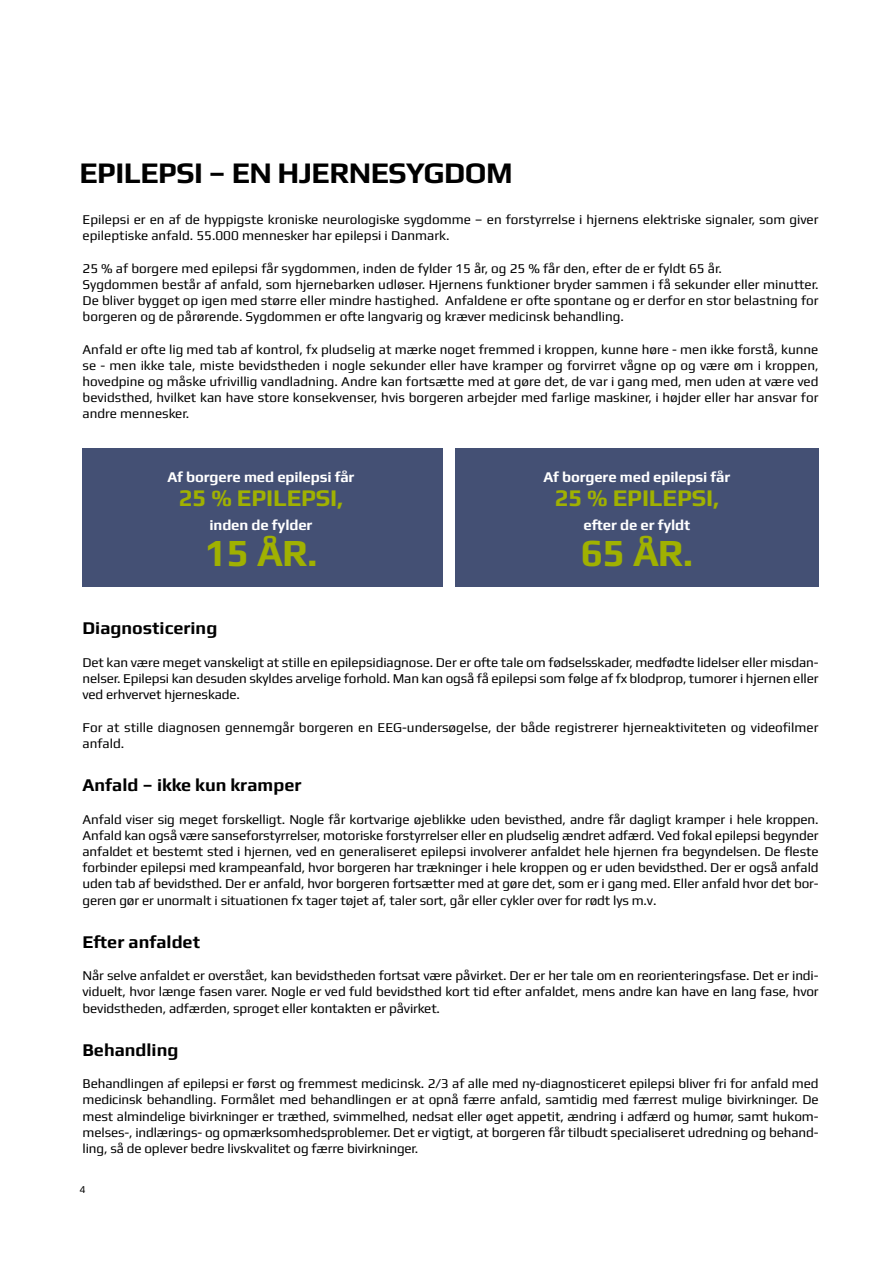
<style>
.page{position:relative;width:893px;height:1263px;background:#fff}
.page>*{position:absolute;margin:0;border:0;box-sizing:border-box;transform-origin:0 0}
.t1{font:700 38.55px "Play";letter-spacing:-.01em;color:#a0b101}
.t2{font:700 30px "Play";letter-spacing:-.02em;color:#000}
.t3{font:700 24px "Play";letter-spacing:-.01em;color:#a0b101}
.t4{font:700 18px "Play";color:#000}
.t5{font:700 14.85px "Play";letter-spacing:-.01em;color:#fff}
.t6{font:13.5px/16.2px "Play";color:#000;text-align:justify}
.t7{font:10.5px "Play";color:#000}
</style>
<div class="page">
<div style="left:83px;top:448px;width:360px;height:139px;background:#445074"></div>
<div style="left:455px;top:448px;width:364px;height:139px;background:#445074"></div>
<h2 class="t2" style="left:80px;top:160px;width:435px">EPILEPSI – EN HJERNESYGDOM</h2>
<p class="t6" style="left:83px;top:212px;width:737px">Epilepsi er en af de hyppigste kroniske neurologiske sygdomme – en forstyrrelse i hjernens elektriske signaler, som giver epileptiske anfald. 55.000 mennesker har epilepsi i Danmark.</p>
<p class="t6" style="left:83px;top:261px;width:738px;text-align:left">25 % af borgere med epilepsi får sygdommen, inden de fylder 15 år, og 25 % får den, efter de er fyldt 65 år.<br>Sygdommen består af anfald, som hjernebarken udløser. Hjernens funktioner bryder sammen i få sekunder eller minutter.<br>De bliver bygget op igen med større eller mindre hastighed. Anfaldene er ofte spontane og er derfor en stor belastning for borgeren og de pårørende. Sygdommen er ofte langvarig og kræver medicinsk behandling.</p>
<p class="t6" style="left:83px;top:342px;width:738px">Anfald er ofte lig med tab af kontrol, fx pludselig at mærke noget fremmed i kroppen, kunne høre - men ikke forstå, kunne se - men ikke tale, miste bevidstheden i nogle sekunder eller have kramper og forvirret vågne op og være øm i kroppen, hovedpine og måske ufrivillig vandladning. Andre kan fortsætte med at gøre det, de var i gang med, men uden at være ved bevidsthed, hvilket kan have store konsekvenser, hvis borgeren arbejder med farlige maskiner, i højder eller har ansvar for andre mennesker.</p>
<p class="t5" style="left:167px;top:470px;width:189px">Af borgere med epilepsi får</p>
<h3 class="t3" style="left:179px;top:487px;width:166px">25 % EPILEPSI,</h3>
<p class="t5" style="left:210px;top:518px;width:104px">inden de fylder</p>
<h1 class="t1" style="left:205px;top:536px;width:114px">15 ÅR.</h1>
<p class="t5" style="left:543px;top:470px;width:189px">Af borgere med epilepsi får</p>
<h3 class="t3" style="left:555px;top:487px;width:166px">25 % EPILEPSI,</h3>
<p class="t5" style="left:584px;top:518px;width:108px">efter de er fyldt</p>
<h1 class="t1" style="left:581px;top:536px;width:114px">65 ÅR.</h1>
<h3 class="t4" style="left:83px;top:620px;width:136px">Diagnosticering</h3>
<p class="t6" style="left:83px;top:655px;width:738px">Det kan være meget vanskeligt at stille en epilepsidiagnose. Der er ofte tale om fødselsskader, medfødte lidelser eller misdan&shy;nelser. Epilepsi kan desuden skyldes arvelige forhold. Man kan også få epilepsi som følge af fx blodprop, tumorer i hjernen eller ved erhvervet hjerneskade.</p>
<p class="t6" style="left:83px;top:719px;width:737px">For at stille diagnosen gennemgår borgeren en EEG-undersøgelse, der både registrerer hjerneaktiviteten og video昀椀lmer anfald.</p>
<h3 class="t4" style="left:83px;top:777px;width:221px">Anfald – ikke kun kramper</h3>
<p class="t6" style="left:83px;top:812px;width:738px">Anfald viser sig meget forskelligt. Nogle får kortvarige øjeblikke uden bevisthed, andre får dagligt kramper i hele kroppen.<br>Anfald kan også være sanseforstyrrelser, motoriske forstyrrelser eller en pludselig ændret adfærd. Ved fokal epilepsi begynder anfaldet et bestemt sted i hjernen, ved en generaliseret epilepsi involverer anfaldet hele hjernen fra begyndelsen. De 昀氀este forbinder epilepsi med krampeanfald, hvor borgeren har trækninger i hele kroppen og er uden bevidsthed. Der er også anfald uden tab af bevidsthed. Der er anfald, hvor borgeren fortsætter med at gøre det, som er i gang med. Eller anfald hvor det bor&shy;geren gør er unormalt i situationen fx tager tøjet af, taler sort, går eller cykler over for rødt lys m.v.</p>
<h3 class="t4" style="left:83px;top:933px;width:119px">Efter anfaldet</h3>
<p class="t6" style="left:83px;top:968px;width:738px">Når selve anfaldet er overstået, kan bevidstheden fortsat være påvirket. Der er her tale om en reorienteringsfase. Det er indi&shy;viduelt, hvor længe fasen varer. Nogle er ved fuld bevidsthed kort tid efter anfaldet, mens andre kan have en lang fase, hvor bevidstheden, adfærden, sproget eller kontakten er påvirket.</p>
<h3 class="t4" style="left:83px;top:1041px;width:97px">Behandling</h3>
<p class="t6" style="left:83px;top:1076px;width:738px">Behandlingen af epilepsi er først og fremmest medicinsk. 2/3 af alle med ny-diagnosticeret epilepsi bliver fri for anfald med medicinsk behandling. Formålet med behandlingen er at opnå færre anfald, samtidig med færrest mulige bivirkninger. De mest almindelige bivirkninger er træthed, svimmelhed, nedsat eller øget appetit, ændring i adfærd og humør, samt hukom&shy;melses-, indlærings- og opmærksomhedsproblemer. Det er vigtigt, at borgeren får tilbudt specialiseret udredning og behand&shy;ling, så de oplever bedre livskvalitet og færre bivirkninger.</p>
<p class="t7" style="left:79px;top:1185px;width:8px">4</p>
</div>
